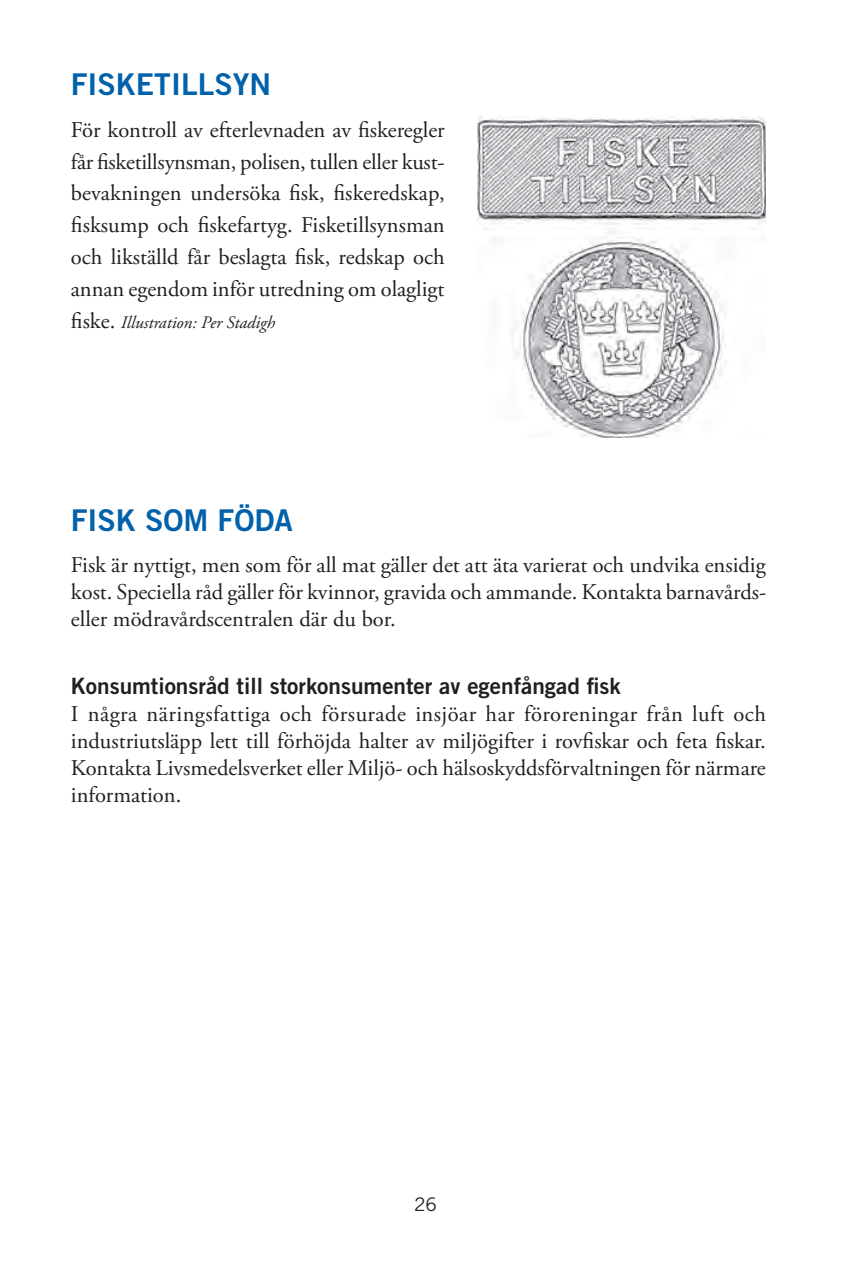
<style>
.page{position:relative;width:851px;height:1276px;background:#fff}
.page>*{position:absolute;margin:0;border:0;box-sizing:border-box;transform-origin:0 0}
.t1{font:30px "Trade Gothic Bold Two";color:#0161aa}
.t2{font:22.5px/31.8px "Adobe Garamond Pro";color:#231f20;text-align:justify}
.t3{font:22.5px "Trade Gothic Bold Two";color:#231f20}
.t4{font:18.75px "Trade Gothic";color:#231f20}
.t5{font:italic 17.5px "Adobe Garamond Pro";color:#231f20}
.s1{font-style:normal;font-size:22.5px}
</style>
<div class="page">
<img style="left:477px;top:116px;width:288px;height:321px">
<h1 class="t1" style="left:71px;top:66px;width:202px">fisketillsyn</h1>
<p class="t2" style="left:71px;top:115px;width:375px">För kontroll av efterlevnaden av fiskeregler får fisketillsynsman, polisen, tullen eller kust&shy;bevakningen undersöka fisk, fiskeredskap, fisksump och fiskefartyg. Fisketillsynsman och likställd får beslagta fisk, redskap och annan egendom inför utredning om olagligt</p>
<p class="t5" style="left:71px;top:311px;width:206px"><span class="s1">fiske.</span> Illustration: Per Stadigh</p>
<h1 class="t1" style="left:71px;top:502px;width:223px">fisk som föda</h1>
<p class="t2" style="left:71px;top:552px;width:696px;line-height:27px">Fisk är nyttigt, men som för all mat gäller det att äta varierat och undvika ensidig kost. Speciella råd gäller för kvinnor, gravida och ammande. Kontakta barnavårds&shy;eller mödravårdscentralen där du bor.</p>
<p class="t3" style="left:71px;top:672px;width:551px">Konsumtionsråd till storkonsumenter av egenfångad fisk</p>
<p class="t2" style="left:71px;top:701px;width:696px;line-height:27px">I några näringsfattiga och försurade insjöar har föroreningar från luft och industriutsläpp lett till förhöjda halter av miljögifter i rovfiskar och feta fiskar.<br>Kontakta Livsmedelsverket eller Miljö- och hälsoskyddsförvaltningen för närmare information.</p>
<p class="t4" style="left:414px;top:1193px;width:24px">26</p>
</div>
